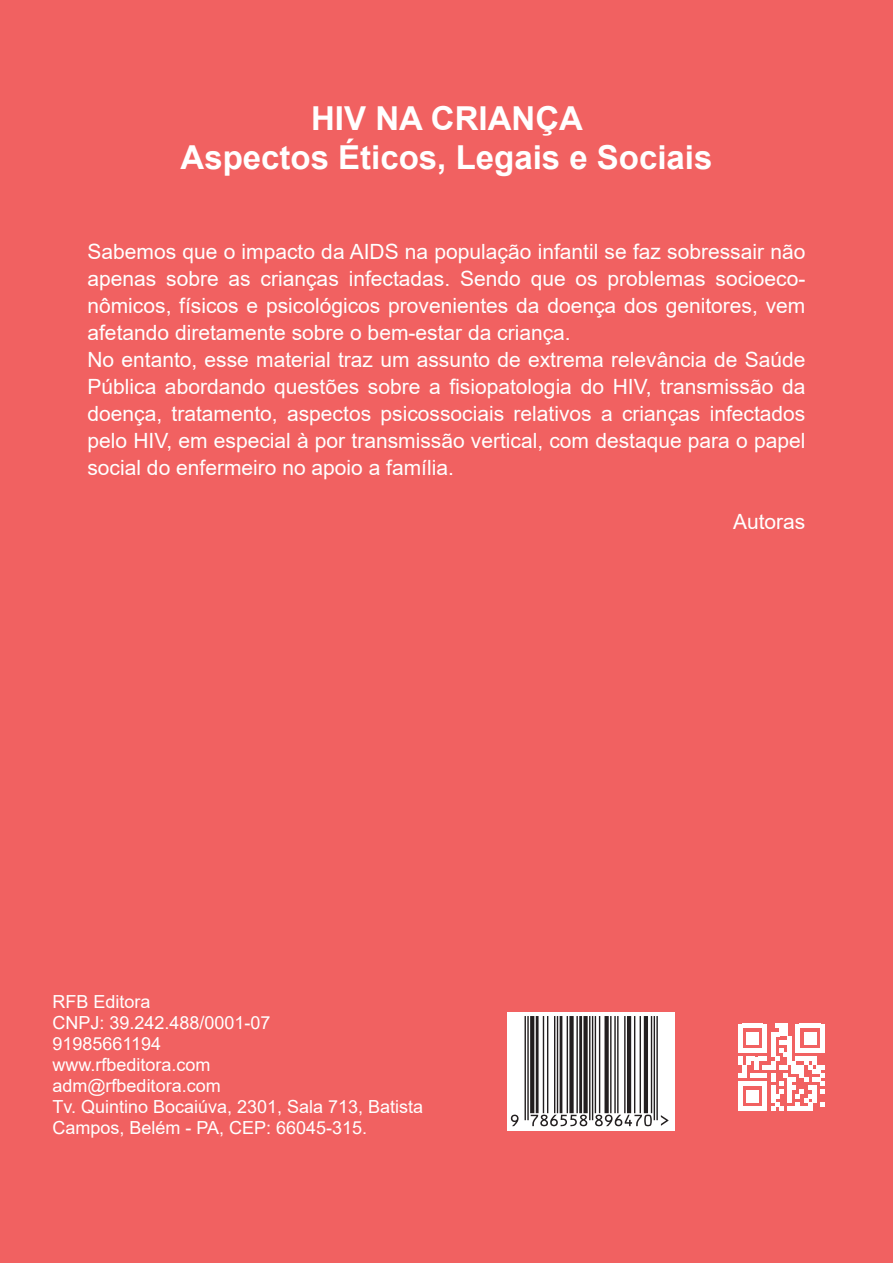
<style>
.page{position:relative;width:893px;height:1263px;background:#f16161}
.page>*{position:absolute;margin:0;border:0;box-sizing:border-box;transform-origin:0 0}
.t1{font:700 33px/39px "Arial";color:#fff;text-align:center}
.t2{font:21px/27px "Arial";color:#fff}
.t3{font:18px/21px "Arial";color:#fff}
</style>
<div class="page">
<svg style="left:738px;top:1024px;width:87px;height:86px"></svg>
<div style="left:507px;top:1012px;width:168px;height:118px;background:#fff"></div>
<svg style="left:511px;top:1016px;width:157px;height:110px"></svg>
<h1 class="t1" style="left:181px;top:100px;width:533px">HIV NA CRIANÇA<br>Aspectos Éticos, Legais e Sociais</h1>
<p class="t2" style="left:87px;top:238px;width:719px">Sabemos que o impacto da AIDS na população infantil se faz sobressair não apenas sobre as crianças infectadas. Sendo que os problemas socioeco&shy;nômicos, físicos e psicológicos provenientes da doença dos genitores, vem afetando diretamente sobre o bem-estar da criança.<br>No entanto, esse material traz um assunto de extrema relevância de Saúde Pública abordando questões sobre a fisiopatologia do HIV, transmissão da doença, tratamento, aspectos psicossociais relativos a crianças infectados pelo HIV, em especial à por transmissão vertical, com destaque para o papel social do enfermeiro no apoio a família.</p>
<p class="t2" style="left:733px;top:508px;width:74px">Autoras</p>
<p class="t3" style="left:52px;top:991px;width:372px">RFB Editora<br>CNPJ: 39.242.488/0001-07<br>91985661194<br>www.rfbeditora.com<br>adm@rfbeditora.com<br>Tv. Quintino Bocaiúva, 2301, Sala 713, Batista<br>Campos, Belém - PA, CEP: 66045-315.</p>
</div>
